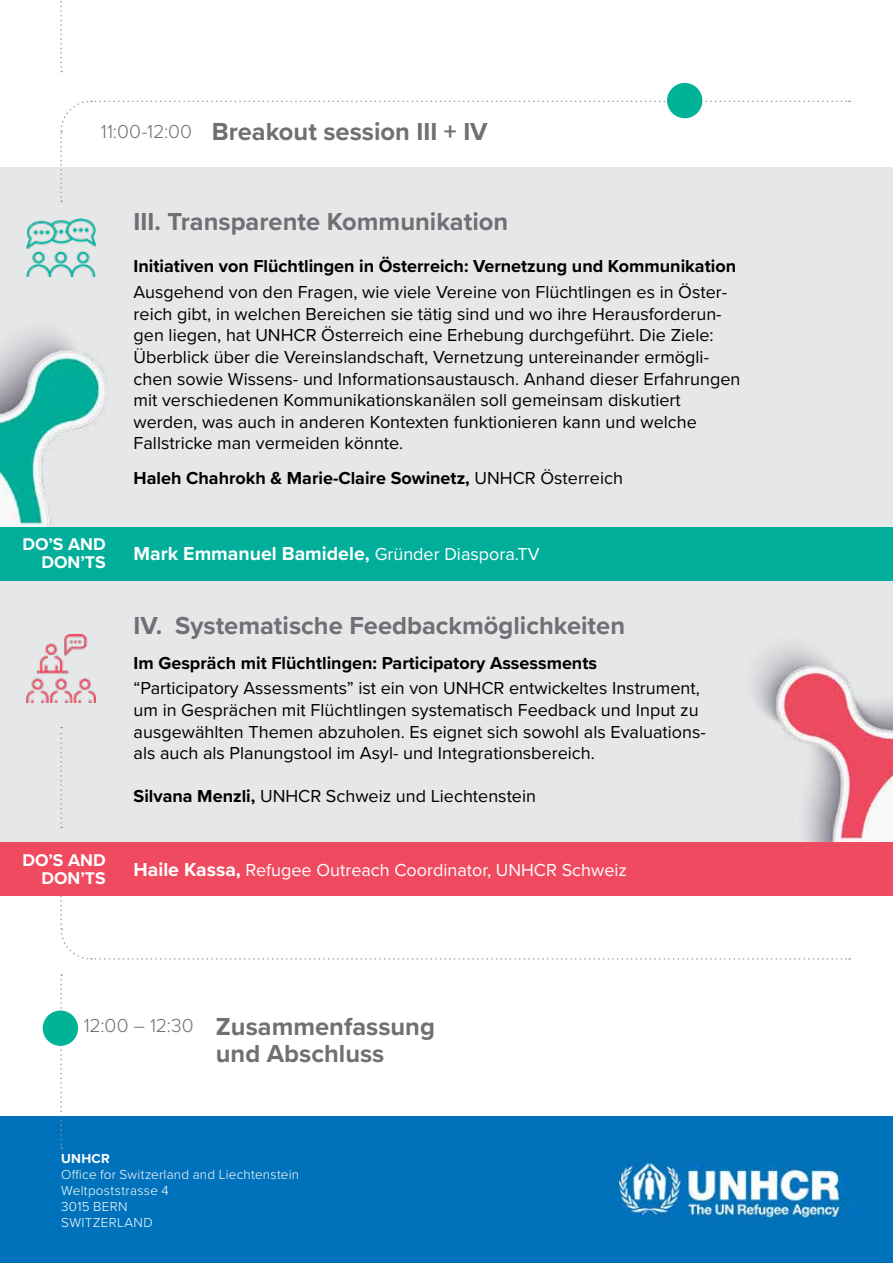
<style>
.page{position:relative;width:893px;height:1263px;background:#fff}
.page>*{position:absolute;margin:0;border:0;box-sizing:border-box;transform-origin:0 0}
.t1{font:700 25.5px/27px "Proxima Nova";color:#6f7073}
.t2{font:700 19.5px "Proxima Nova";color:#fff}
.t3{font:300 19.5px "Proxima Nova";letter-spacing:.005em;color:#6f7073}
.t4{font:18px/21.6px "Proxima Nova";color:#000}
.t5{font:700 18px "Proxima Nova";color:#000}
.t6{font:18px "Proxima Nova";color:#fff}
.t7{font:700 17.7px/18px "Proxima Nova";color:#fff;text-align:right}
.t8{font:300 13.5px/16.2px "Proxima Nova";letter-spacing:.02em;color:#fff}
.t9{font:700 13.5px "Proxima Nova";letter-spacing:.02em;color:#fff}
.s1{font-weight:400}
.s2{font-weight:400;font-size:18px}
.s3{font-weight:700}
.s4{font-weight:700;font-size:19.5px}
</style>
<div class="page">
<div style="left:0;top:167px;width:893px;height:360px;background:#e6e7e8"></div>
<svg style="left:60px;top:1px;width:2px;height:71px"></svg>
<svg style="left:60px;top:100px;width:790px;height:102px"></svg>
<div style="left:667px;top:83px;width:35px;height:35px;background:#00b397;border-radius:50%"></div>
<div style="left:0;top:580px;width:893px;height:263px;background:#e6e7e8"></div>
<svg style="left:60px;top:694px;width:790px;height:266px"></svg>
<img style="left:736px;top:647px;width:157px;height:196px">
<img style="left:27px;top:634px;width:68px;height:68px">
<div style="left:0;top:843px;width:893px;height:53px;background:#ef4a60"></div>
<div style="left:0;top:1116px;width:893px;height:147px;background:#0072bb"></div>
<img style="left:610px;top:1157px;width:243px;height:62px">
<svg style="left:60px;top:974px;width:2px;height:175px"></svg>
<div style="left:43px;top:1010px;width:35px;height:36px;background:#00b397;border-radius:50%"></div>
<img style="left:0;top:332px;width:107px;height:195px">
<img style="left:27px;top:219px;width:68px;height:58px">
<div style="left:0;top:527px;width:893px;height:53px;background:#00ae9a"></div>
<p class="t3" style="left:101px;top:117px;width:93px">11:00-12:00</p>
<h1 class="t1" style="left:212px;top:117px;width:277px">Breakout session III + IV</h1>
<h1 class="t1" style="left:134px;top:208px;width:376px">III. Transparente Kommunikation</h1>
<p class="t5" style="left:134px;top:253px;width:604px">Initiativen von Flüchtlingen in Österreich: Vernetzung und Kommunikation</p>
<p class="t4" style="left:134px;top:280px;width:608px">Ausgehend von den Fragen, wie viele Vereine von Flüchtlingen es in Öster&shy;reich gibt, in welchen Bereichen sie tätig sind und wo ihre Herausforderun&shy;gen liegen, hat UNHCR Österreich eine Erhebung durchgeführt. Die Ziele:<br>Überblick über die Vereinslandschaft, Vernetzung untereinander ermögli&shy;chen sowie Wissens- und Informationsaustausch. Anhand dieser Erfahrungen mit verschiedenen Kommunikationskanälen soll gemeinsam diskutiert werden, was auch in anderen Kontexten funktionieren kann und welche Fallstricke man vermeiden könnte.</p>
<p class="t5" style="left:134px;top:464px;width:491px">Haleh Chahrokh &amp; Marie-Claire Sowinetz, <span class="s1">UNHCR Österreich</span></p>
<p class="t7" style="left:22px;top:535px;width:85px">DO’S AND<br>DON’TS</p>
<p class="t2" style="left:134px;top:539px;width:407px">Mark Emmanuel Bamidele, <span class="s2">Gründer Diaspora.TV</span></p>
<h1 class="t1" style="left:134px;top:612px;width:493px">IV. Systematische Feedbackmöglichkeiten</h1>
<p class="t5" style="left:134px;top:649px;width:465px">Im Gespräch mit Flüchtlingen: Participatory Assessments</p>
<p class="t4" style="left:134px;top:677px;width:574px">“Participatory Assessments” ist ein von UNHCR entwickeltes Instrument, um in Gesprächen mit Flüchtlingen systematisch Feedback und Input zu ausgewählten Themen abzuholen. Es eignet sich sowohl als Evaluations&shy;als auch als Planungstool im Asyl- und Integrationsbereich.</p>
<p class="t4" style="left:134px;top:784px;width:404px"><span class="s3">Silvana Menzli,</span> UNHCR Schweiz und Liechtenstein</p>
<p class="t7" style="left:22px;top:850px;width:85px">DO’S AND<br>DON’TS</p>
<p class="t6" style="left:134px;top:856px;width:495px"><span class="s4">Haile Kassa,</span> Refugee Outreach Coordinator, UNHCR Schweiz</p>
<p class="t3" style="left:84px;top:1011px;width:111px">12:00 – 12:30</p>
<h1 class="t1" style="left:216px;top:1012px;width:221px">Zusammenfassung und Abschluss</h1>
<p class="t9" style="left:61px;top:1148px;width:50px">UNHCR</p>
<p class="t8" style="left:61px;top:1165px;width:239px">Office for Switzerland and Liechtenstein<br>Weltpoststrasse 4<br>3015 BERN<br>SWITZERLAND</p>
</div>
